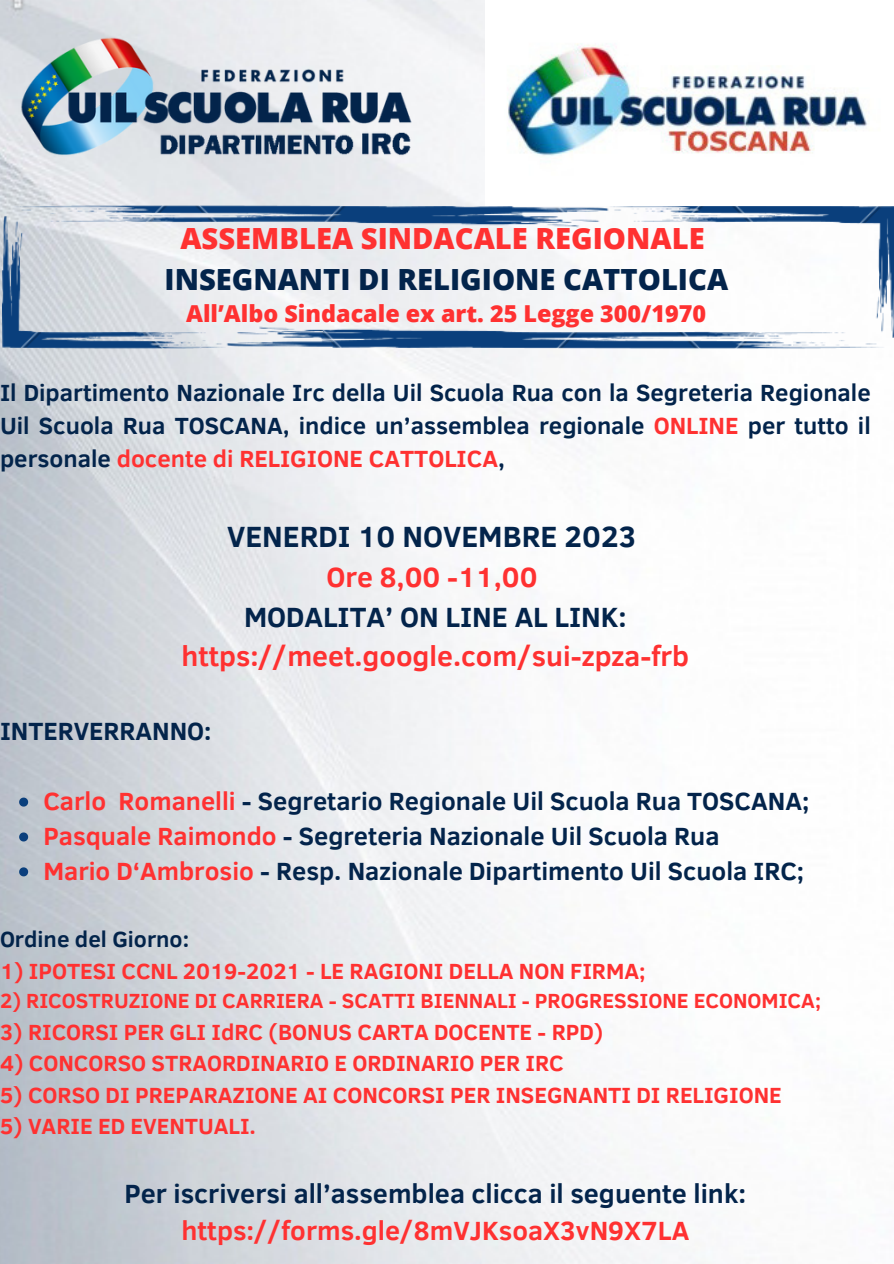
<style>
.page{position:relative;width:894px;height:1264px;background:#fff}
.page>*{position:absolute;margin:0;border:0;box-sizing:border-box;transform-origin:0 0}
.t1{font:700 30px "Clear Sans";color:#03244b}
.t2{font:800 29.1px "Open Sans";color:#03244b}
.t3{font:800 29.1px "Open Sans";color:#ff3131}
.t4{font:700 28.5px "Clear Sans";color:#ff3131}
.t5{font:700 28.5px "Clear Sans";color:#03244b}
.t6{font:700 27px/37.2px "Clear Sans";color:#03244b;text-align:center}
.t7{font:700 25.5px "Clear Sans";color:#03244b}
.t8{font:700 24px/32.7px "Clear Sans";color:#03244b;text-align:justify}
.t9{font:800 23.4px "Open Sans";color:#ff3131}
.t10{font:700 22.5px "Clear Sans";color:#ff3131}
.t11{font:700 22.5px "Clear Sans";color:#03244b}
.t12{font:700 21px "Clear Sans";color:#ff3131}
.s1{color:#ff3131}
</style>
<div class="page">
<img style="left:0;top:0;width:836px;height:1263px">
<svg style="left:19px;top:797px;width:9px;height:9px"></svg>
<svg style="left:19px;top:832px;width:9px;height:9px"></svg>
<svg style="left:19px;top:867px;width:9px;height:9px"></svg>
<img style="left:11px;top:28px;width:411px;height:135px">
<img style="left:3px;top:205px;width:890px;height:143px">
<img style="left:485px;top:0;width:408px;height:206px">
<p class="t3" style="left:180px;top:218px;width:525px">ASSEMBLEA SINDACALE REGIONALE</p>
<p class="t2" style="left:164px;top:258px;width:565px">INSEGNANTI DI RELIGIONE CATTOLICA</p>
<p class="t9" style="left:186px;top:297px;width:521px">All’Albo Sindacale ex art. 25 Legge 300/1970</p>
<p class="t8" style="left:0;top:375px;width:872px">Il Dipartimento Nazionale Irc della Uil Scuola Rua con la Segreteria Regionale Uil Scuola Rua TOSCANA, indice un’assemblea regionale <span class="s1">ONLINE</span> per tutto il personale <span class="s1">docente di RELIGIONE CATTOLICA</span>,</p>
<p class="t1" style="left:227px;top:514px;width:410px">VENERDI 10 NOVEMBRE 2023</p>
<p class="t4" style="left:326px;top:556px;width:213px">Ore 8,00 -11,00</p>
<p class="t5" style="left:244px;top:596px;width:384px">MODALITA’ ON LINE AL LINK:</p>
<p class="t4" style="left:181px;top:635px;width:509px">https://meet.google.com/sui-zpza-frb</p>
<p class="t7" style="left:0;top:712px;width:213px">INTERVERRANNO:</p>
<p class="t7" style="left:43px;top:782px;width:767px"><span class="s1">Carlo Romanelli</span> - Segretario Regionale Uil Scuola Rua TOSCANA;</p>
<p class="t7" style="left:43px;top:817px;width:677px"><span class="s1">Pasquale Raimondo</span> - Segreteria Nazionale Uil Scuola Rua</p>
<p class="t7" style="left:43px;top:852px;width:762px"><span class="s1">Mario D‘Ambrosio</span> - Resp. Nazionale Dipartimento Uil Scuola IRC;</p>
<p class="t11" style="left:0;top:923px;width:190px">Ordine del Giorno:</p>
<p class="t10" style="left:0;top:954px;width:646px">1) IPOTESI CCNL 2019-2021 - LE RAGIONI DELLA NON FIRMA;</p>
<p class="t12" style="left:0;top:985px;width:822px">2) RICOSTRUZIONE DI CARRIERA - SCATTI BIENNALI - PROGRESSIONE ECONOMICA;</p>
<p class="t10" style="left:0;top:1015px;width:604px">3) RICORSI PER GLI IdRC (BONUS CARTA DOCENTE - RPD)</p>
<p class="t10" style="left:0;top:1046px;width:565px">4) CONCORSO STRAORDINARIO E ORDINARIO PER IRC</p>
<p class="t10" style="left:0;top:1078px;width:783px">5) CORSO DI PREPARAZIONE AI CONCORSI PER INSEGNANTI DI RELIGIONE</p>
<p class="t10" style="left:0;top:1109px;width:257px">5) VARIE ED EVENTUALI.</p>
<p class="t6" style="left:124px;top:1173px;width:623px">Per iscriversi all’assemblea clicca il seguente link: <span class="s1">https://forms.gle/8mVJKsoaX3vN9X7LA</span></p>
</div>
